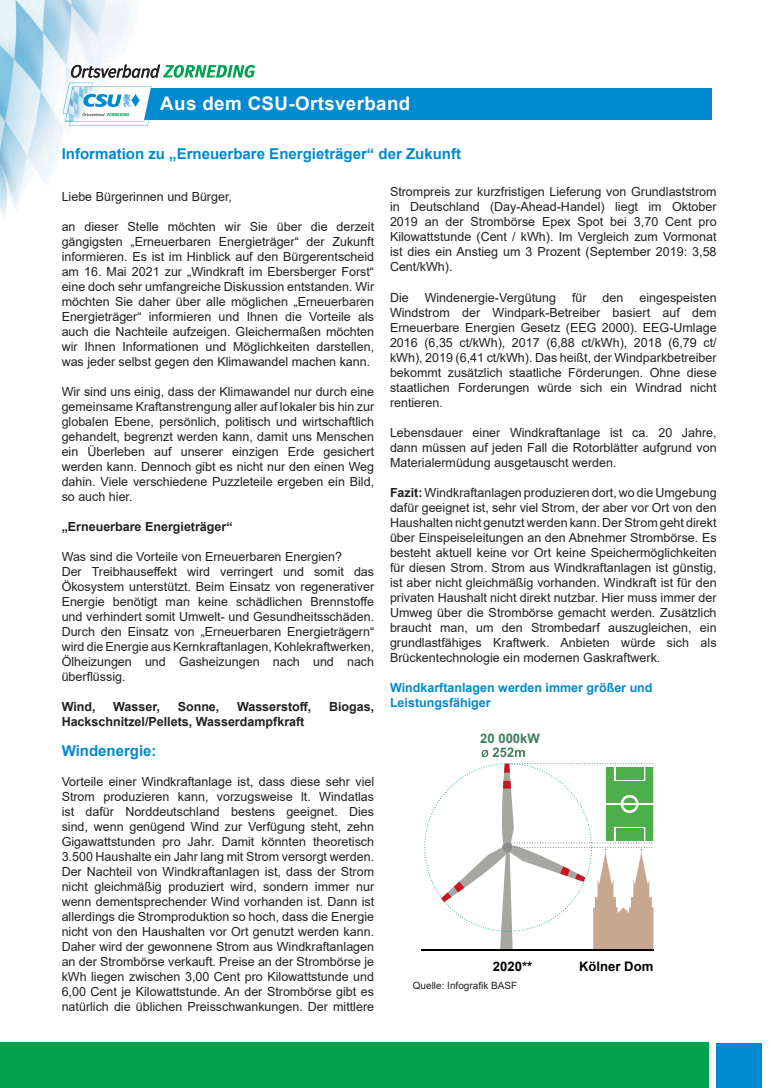
<style>
.page{position:relative;width:780px;height:1088px;background:#fff}
.page>*{position:absolute;margin:0;border:0;box-sizing:border-box;transform-origin:0 0}
.t1{font:700 18.75px "Arial";letter-spacing:.02em;color:#fff}
.t2{font:700 15px "Arial";color:#008ad0}
.t3{font:700 13.12px "Arial";color:#020203}
.t4{font:700 13.12px "Arial";color:#3d805d}
.t5{font:12.5px/15px "Arial";color:#231f20;text-align:justify}
.t6{font:700 12.5px "Arial";color:#231f20}
.t7{font:700 12.5px/15px "Arial";color:#008ad0}
.t8{font:10px "Arial";color:#231f20}
.s1{font-weight:700}
</style>
<div class="page">
<img style="left:0;top:0;width:256px;height:217px">
<div style="left:0;top:1043px;width:708px;height:45px;background:#00a250"></div>
<div style="left:716px;top:1043px;width:46px;height:45px;background:#008ad0"></div>
<div style="left:86px;top:88px;width:625px;height:32px;background:#008ad0"></div>
<svg style="left:63px;top:64px;width:192px;height:62px"></svg>
<hr style="left:420px;top:949px;width:233px;height:2px;background:#000">
<svg style="left:481px;top:747px;width:44px;height:10px"></svg>
<svg style="left:424px;top:763px;width:229px;height:186px"></svg>
<h1 class="t1" style="left:160px;top:90px;width:251px">Aus dem CSU-Ortsverband</h1>
<p class="t2" style="left:62px;top:143px;width:401px">Information zu „Erneuerbare Energieträger“ der Zukunft</p>
<p class="t5" style="left:62px;top:189px;width:172px">Liebe Bürgerinnen und Bürger,</p>
<p class="t5" style="left:62px;top:219px;width:314px">an dieser Stelle möchten wir Sie über die derzeit gängigsten „Erneuerbaren Energieträger“ der Zukunft informieren. Es ist im Hinblick auf den Bürgerentscheid am 16. Mai 2021 zur „Windkraft im Ebersberger Forst“ eine doch sehr umfangreiche Diskussion entstanden. Wir möchten Sie daher über alle möglichen „Erneuerbaren Energieträger“ informieren und Ihnen die Vorteile als auch die Nachteile aufzeigen. Gleichermaßen möchten wir Ihnen Informationen und Möglichkeiten darstellen, was jeder selbst gegen den Klimawandel machen kann.</p>
<p class="t5" style="left:62px;top:384px;width:314px">Wir sind uns einig, dass der Klimawandel nur durch eine gemeinsame Kraftanstrengung aller auf lokaler bis hin zur globalen Ebene, persönlich, politisch und wirtschaftlich gehandelt, begrenzt werden kann, damit uns Menschen ein Überleben auf unserer einzigen Erde gesichert werden kann. Dennoch gibt es nicht nur den einen Weg dahin. Viele verschiedene Puzzleteile ergeben ein Bild, so auch hier.</p>
<p class="t6" style="left:62px;top:518px;width:172px">„Erneuerbare Energieträger“</p>
<p class="t5" style="left:62px;top:549px;width:314px;text-align:left">Was sind die Vorteile von Erneuerbaren Energien?<br>Der Treibhauseffekt wird verringert und somit das Ökosystem unterstützt. Beim Einsatz von regenerativer Energie benötigt man keine schädlichen Brennstoffe und verhindert somit Umwelt- und Gesundheitsschäden.<br>Durch den Einsatz von „Erneuerbaren Energieträgern“ wird die Energie aus Kernkraftanlagen, Kohlekraftwerken, Ölheizungen und Gasheizungen nach und nach überflüssig.</p>
<p class="t6" style="left:62px;top:698px;width:35px">Wind,</p>
<p class="t6" style="left:113px;top:698px;width:48px">Wasser,</p>
<p class="t6" style="left:178px;top:698px;width:43px">Sonne,</p>
<p class="t6" style="left:237px;top:698px;width:76px">Wasserstoff,</p>
<p class="t6" style="left:329px;top:698px;width:47px">Biogas,</p>
<p class="t6" style="left:62px;top:713px;width:244px">Hackschnitzel/Pellets, Wasserdampfkraft</p>
<p class="t2" style="left:62px;top:740px;width:96px">Windenergie:</p>
<p class="t5" style="left:62px;top:774px;width:314px">Vorteile einer Windkraftanlage ist, dass diese sehr viel Strom produzieren kann, vorzugsweise lt. Windatlas ist dafür Norddeutschland bestens geeignet. Dies sind, wenn genügend Wind zur Verfügung steht, zehn Gigawattstunden pro Jahr. Damit könnten theoretisch 3.500 Haushalte ein Jahr lang mit Strom versorgt werden.<br>Der Nachteil von Windkraftanlagen ist, dass der Strom nicht gleichmäßig produziert wird, sondern immer nur wenn dementsprechender Wind vorhanden ist. Dann ist allerdings die Stromproduktion so hoch, dass die Energie nicht von den Haushalten vor Ort genutzt werden kann.<br>Daher wird der gewonnene Strom aus Windkraftanlagen an der Strombörse verkauft. Preise an der Strombörse je kWh liegen zwischen 3,00 Cent pro Kilowattstunde und 6,00 Cent je Kilowattstunde. An der Strombörse gibt es natürlich die üblichen Preisschwankungen. Der mittlere</p>
<p class="t5" style="left:390px;top:184px;width:328px">Strompreis zur kurzfristigen Lieferung von Grundlaststrom in Deutschland (Day-Ahead-Handel) liegt im Oktober 2019 an der Strombörse Epex Spot bei 3,70 Cent pro Kilowattstunde (Cent / kWh). Im Vergleich zum Vormonat ist dies ein Anstieg um 3 Prozent (September 2019: 3,58<br>Cent/kWh).</p>
<p class="t5" style="left:390px;top:289px;width:20px">Die</p>
<p class="t5" style="left:424px;top:289px;width:133px">Windenergie-Vergütung</p>
<p class="t5" style="left:572px;top:289px;width:16px">für</p>
<p class="t5" style="left:602px;top:289px;width:22px">den</p>
<p class="t5" style="left:390px;top:289px;width:328px;text-indent:249px">eingespeisten Windstrom der Windpark-Betreiber basiert auf dem Erneuerbare Energien Gesetz (EEG 2000). EEG-Umlage 2016 (6,35 ct/kWh), 2017 (6,88 ct/kWh), 2018 (6,79 ct/ kWh), 2019 (6,41 ct/kWh). Das heißt, der Windparkbetreiber bekommt zusätzlich staatliche Förderungen. Ohne diese staatlichen Forderungen würde sich ein Windrad nicht rentieren.</p>
<p class="t5" style="left:390px;top:424px;width:328px">Lebensdauer einer Windkraftanlage ist ca. 20 Jahre, dann müssen auf jeden Fall die Rotorblätter aufgrund von Materialermüdung ausgetauscht werden.</p>
<p class="t5" style="left:390px;top:484px;width:328px"><span class="s1">Fazit:</span> Windkraftanlagen produzieren dort, wo die Umgebung dafür geeignet ist, sehr viel Strom, der aber vor Ort von den Haushalten nicht genutzt werden kann. Der Strom geht direkt über Einspeiseleitungen an den Abnehmer Strombörse. Es besteht aktuell keine vor Ort keine Speichermöglichkeiten für diesen Strom. Strom aus Windkraftanlagen ist günstig, ist aber nicht gleichmäßig vorhanden. Windkraft ist für den privaten Haushalt nicht direkt nutzbar. Hier muss immer der Umweg über die Strombörse gemacht werden. Zusätzlich braucht man, um den Strombedarf auszugleichen, ein grundlastfähiges Kraftwerk. Anbieten würde sich als Brückentechnologie ein modernen Gaskraftwerk.</p>
<p class="t7" style="left:390px;top:680px;width:264px">Windkarftanlagen werden immer größer und<br>Leistungsfähiger</p>
<p class="t4" style="left:480px;top:729px;width:61px">20 000kW</p>
<p class="t3" style="left:493px;top:957px;width:41px">2020**</p>
<p class="t8" style="left:413px;top:978px;width:106px">Quelle: Infografik BASF</p>
<p class="t3" style="left:579px;top:957px;width:76px">Kölner Dom</p>
</div>
